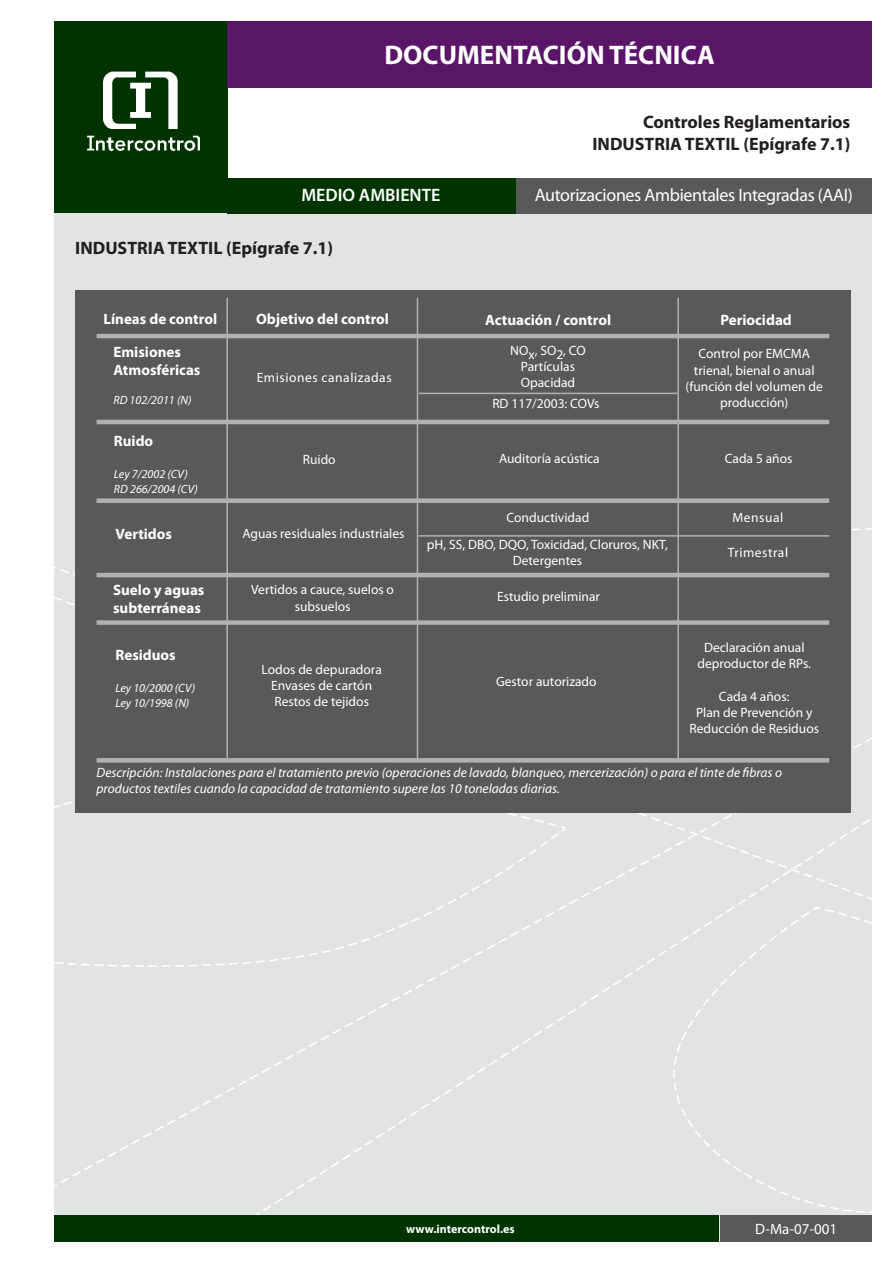
<style>
.page{position:relative;width:893px;height:1263px;background:#fff}
.page>*{position:absolute;margin:0;border:0;box-sizing:border-box;transform-origin:0 0}
.t1{font:700 27px "Myriad Pro";color:#fff}
.t2{font:700 18px "Myriad Pro";color:#231f20}
.t3{font:18px "Myriad Pro";letter-spacing:-.02em;color:#fff}
.t4{font:600 18px "Myriad Pro";color:#fff}
.t5{font:700 15px/18px "Myriad Pro";color:#fff}
.t6{font:15px "Myriad Pro";color:#fff}
.t7{font:13.5px/16.2px "Myriad Pro";color:#fff;text-align:center}
.t8{font:italic 13.5px/16.2px "Myriad Pro";color:#fff}
.t9{font:13.5px "Myriad Pro";letter-spacing:.04em;color:#fff}
.t10{font:italic 12px "Myriad Pro";color:#fff}
.t11{font:700 12px "Myriad Pro";color:#fff}
</style>
<div class="page">
<div style="left:54px;top:208px;width:818px;height:1034px;background:#e2e3e5"></div>
<svg style="left:54px;top:801px;width:513px;height:153px"></svg>
<svg style="left:672px;top:907px;width:200px;height:306px"></svg>
<svg style="left:821px;top:804px;width:51px;height:230px"></svg>
<div style="left:75px;top:291px;width:775px;height:522px;background:#58595b"></div>
<hr style="left:226px;top:298px;width:2px;height:463px;background:#b0b1b3">
<hr style="left:417px;top:298px;width:1px;height:464px;background:#b0b1b3">
<hr style="left:677px;top:298px;width:2px;height:465px;background:#b0b1b3">
<hr style="left:97px;top:334px;width:732px;height:4px;background:#b0b1b3">
<hr style="left:97px;top:420px;width:732px;height:4px;background:#b0b1b3">
<div style="left:97px;top:498px;width:732px;height:5px;background:#b0b1b3"></div>
<hr style="left:97px;top:573px;width:732px;height:4px;background:#b0b1b3">
<div style="left:97px;top:758px;width:732px;height:5px;background:#b0b1b3"></div>
<div style="left:97px;top:620px;width:732px;height:5px;background:#b0b1b3"></div>
<hr style="left:419px;top:393px;width:258px;height:1px;background:#b0b1b3">
<hr style="left:419px;top:535px;width:410px;height:2px;background:#b0b1b3">
<div style="left:227px;top:178px;width:289px;height:35px;background:#013300"></div>
<div style="left:54px;top:21px;width:173px;height:192px;background:#013300"></div>
<div style="left:227px;top:21px;width:645px;height:67px;background:#5a1568"></div>
<img style="left:104px;top:72px;width:74px;height:56px">
<img style="left:87px;top:135px;width:112px;height:17px">
<div style="left:516px;top:178px;width:356px;height:35px;background:#58595b"></div>
<div style="left:54px;top:1215px;width:665px;height:27px;background:#013300"></div>
<div style="left:721px;top:1215px;width:151px;height:27px;background:#58595b"></div>
<p class="t1" style="left:384px;top:37px;width:332px">DOCUMENTACIÓN TÉCNICA</p>
<p class="t4" style="left:301px;top:183px;width:141px">MEDIO AMBIENTE</p>
<p class="t2" style="left:75px;top:236px;width:259px">INDUSTRIA TEXTIL (Epígrafe 7.1)</p>
<p class="t2" style="left:643px;top:110px;width:209px">Controles Reglamentarios</p>
<p class="t2" style="left:592px;top:132px;width:259px">INDUSTRIA TEXTIL (Epígrafe 7.1)</p>
<p class="t3" style="left:535px;top:183px;width:320px">Autorizaciones Ambientales Integradas (AAI)</p>
<p class="t5" style="left:103px;top:309px;width:115px">Líneas de control</p>
<p class="t5" style="left:113px;top:343px;width:89px">Emisiones<br>Atmosféricas</p>
<p class="t10" style="left:113px;top:392px;width:80px">RD 102/2011 (N)</p>
<p class="t5" style="left:114px;top:431px;width:41px">Ruido</p>
<p class="t10" style="left:114px;top:467px;width:75px">Ley 7/2002 (CV)</p>
<p class="t10" style="left:114px;top:481px;width:86px">RD 266/2004 (CV)</p>
<p class="t5" style="left:116px;top:525px;width:58px">Vertidos</p>
<p class="t5" style="left:256px;top:309px;width:134px">Objetivo del control</p>
<p class="t5" style="left:485px;top:310px;width:127px">Actuación / control</p>
<p class="t5" style="left:720px;top:310px;width:73px">Periocidad</p>
<p class="t9" style="left:257px;top:369px;width:136px">Emisiones canalizadas</p>
<p class="t7" style="left:510px;top:342px;width:77px">NOx, SO2, CO<br>Partículas</p>
<p class="t7" style="left:521px;top:374px;width:56px">Opacidad</p>
<p class="t7" style="left:686px;top:346px;width:139px">Control por EMCMA trienal, bienal o anual (función del volumen de</p>
<p class="t7" style="left:492px;top:395px;width:109px">RD 117/2003: COVs</p>
<p class="t7" style="left:720px;top:394px;width:70px">producción)</p>
<p class="t7" style="left:303px;top:451px;width:34px">Ruido</p>
<p class="t7" style="left:499px;top:450px;width:102px">Auditoría acústica</p>
<p class="t7" style="left:725px;top:450px;width:69px">Cada 5 años</p>
<p class="t7" style="left:242px;top:525px;width:164px">Aguas residuales industriales</p>
<p class="t7" style="left:506px;top:509px;width:84px">Conductividad</p>
<p class="t9" style="left:732px;top:509px;width:52px">Mensual</p>
<p class="t9" style="left:728px;top:544px;width:62px">Trimestral</p>
<p class="t7" style="left:427px;top:536px;width:243px">pH, SS, DBO, DQO, Toxicidad, Cloruros, NKT,<br>Detergentes</p>
<p class="t5" style="left:113px;top:580px;width:93px">Suelo y aguas subterráneas</p>
<p class="t5" style="left:116px;top:645px;width:62px">Residuos</p>
<p class="t10" style="left:116px;top:681px;width:81px">Ley 10/2000 (CV)</p>
<p class="t10" style="left:116px;top:695px;width:75px">Ley 10/1998 (N)</p>
<p class="t7" style="left:251px;top:582px;width:144px">Vertidos a cauce, suelos o subsuelos</p>
<p class="t7" style="left:497px;top:588px;width:104px">Estudio preliminar</p>
<p class="t7" style="left:697px;top:639px;width:115px">Declaración anual deproductor de RPs.</p>
<p class="t7" style="left:689px;top:688px;width:131px">Cada 4 años:<br>Plan de Prevención y<br>Reducción de Residuos</p>
<p class="t8" style="left:97px;top:764px;width:687px">Descripción: Instalaciones para el tratamiento previo (operaciones de lavado, blanqueo, mercerización) o para el tinte de fibras o productos textiles cuando la capacidad de tratamiento supere las 10 toneladas diarias.</p>
<p class="t7" style="left:262px;top:661px;width:122px">Lodos de depuradora</p>
<p class="t7" style="left:271px;top:677px;width:103px">Envases de cartón</p>
<p class="t7" style="left:274px;top:693px;width:96px">Restos de tejidos</p>
<p class="t7" style="left:496px;top:673px;width:102px">Gestor autorizado</p>
<p class="t11" style="left:406px;top:1221px;width:110px">www.intercontrol.es</p>
<p class="t6" style="left:755px;top:1219px;width:83px">D-Ma-07-001</p>
</div>
